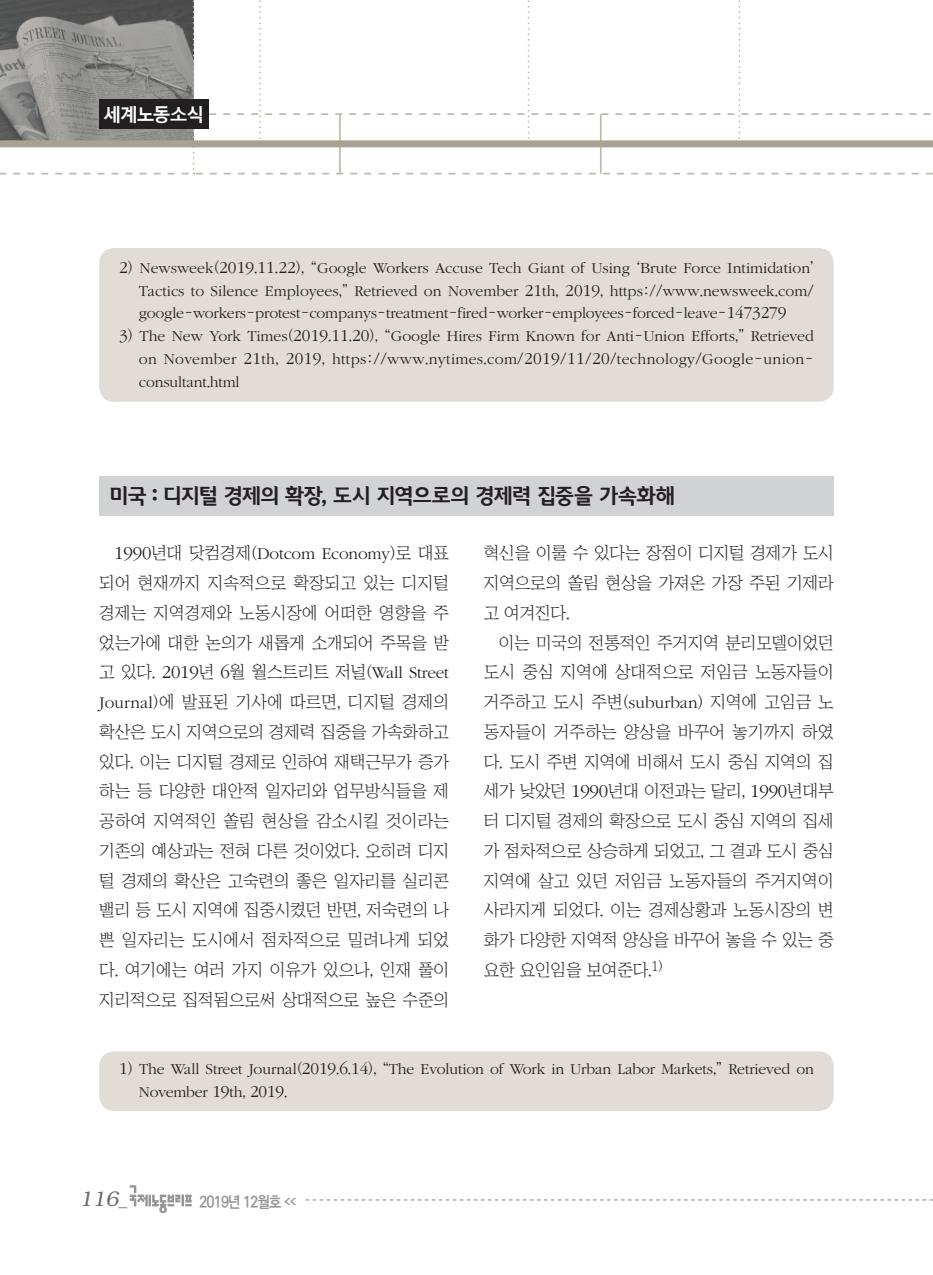
<style>
.page{position:relative;width:933px;height:1275px;background:#fff}
.page>*{position:absolute;margin:0;border:0;box-sizing:border-box;transform-origin:0 0}
.노사정__제목{font:700 21px "Auction Gothic";letter-spacing:-.05em;color:#231f20}
.t1{font:italic 300 21px "Bookman";color:#6c6d70}
.t2{font:700 18.38px "Malgun Gothic";letter-spacing:-.09em;color:#fff}
.노사정__본문{font:17.15px/29.8px "Chosunilbo NM";letter-spacing:-.01em;color:#231f20;text-align:justify}
.각주{font:300 15.75px/22.8px "ITC Garamond Std";letter-spacing:-.005em;color:#231f20;text-align:justify}
.t3{font:700 15.75px "Ko Pub Dotum";letter-spacing:-.055em;color:#939598;scale:.9 1}
.s1{font-size:17.32px}
.s2{font-family:"Chosunilbo NM";font-weight:400}
.s3{font-family:"ITC Garamond Std";font-weight:300;font-size:18.9px}
.s4{font-family:"ITC Garamond Std";font-weight:300}
.s5{font-family:"Helvetica";font-weight:400;font-style:normal;font-size:17.5px}
.s6{font-size:7.88px}
</style>
<div class="page">
<svg style="left:306px;top:1199px;width:627px;height:1px"></svg>
<svg style="left:0;top:0;width:933px;height:174px"></svg>
<div style="left:0;top:140px;width:933px;height:7px;background:#aaa291"></div>
<svg style="left:130px;top:1185px;width:62px;height:28px"></svg>
<div style="left:99px;top:99px;width:109px;height:30px;background:#231f20"></div>
<div style="left:99px;top:476px;width:734px;height:40px;background:#d1d2d4"></div>
<div style="left:99px;top:248px;width:734px;height:154px;background:#e1dcd5;border-radius:15px"></div>
<div style="left:99px;top:1051px;width:734px;height:60px;background:#e1dcd5;border-radius:15px"></div>
<p class="t2" style="left:103px;top:102px;width:103px">세계노동소식</p>
<p class="각주" style="left:139px;top:257px;width:676px;text-indent:-20px"><span class="s1">2</span><span class="s2">)</span> Newsweek<span class="s2">(</span><span class="s1">2019</span><span class="s2">.</span><span class="s1">11</span><span class="s2">.</span><span class="s1">22</span><span class="s2">), “</span>Google Workers Accuse Tech Giant of Using <span class="s2">‘</span>Brute Force Intimidation<span class="s2">’ </span>Tactics to Silence Employees<span class="s2">,”</span> Retrieved on November <span class="s1">21</span>th<span class="s2">,</span> <span class="s1">2019</span><span class="s2">,</span> https<span class="s2">://</span>www<span class="s2">.</span>newsweek<span class="s2">.</span>com<span class="s2">/ </span>google<span class="s2">-</span>workers<span class="s2">-</span>protest<span class="s2">-</span>companys<span class="s2">-</span>treatment<span class="s2">-</span>fired<span class="s2">-</span>worker<span class="s2">-</span>employees<span class="s2">-</span>forced<span class="s2">-</span>leave<span class="s2">-</span><span class="s1">1473279</span></p>
<p class="각주" style="left:139px;top:325px;width:676px;text-indent:-20px"><span class="s1">3</span><span class="s2">)</span> The New York Times<span class="s2">(</span><span class="s1">2019</span><span class="s2">.</span><span class="s1">11</span><span class="s2">.</span><span class="s1">20</span><span class="s2">), “</span>Google Hires Firm Known for Anti<span class="s2">-</span>Union Efforts<span class="s2">,”</span> Retrieved on November <span class="s1">21</span>th<span class="s2">,</span> <span class="s1">2019</span><span class="s2">,</span> https<span class="s2">://</span>www<span class="s2">.</span>nytimes<span class="s2">.</span>com<span class="s2">/</span><span class="s1">2019</span><span class="s2">/</span><span class="s1">11</span><span class="s2">/</span><span class="s1">20</span><span class="s2">/</span>technology<span class="s2">/</span>Google<span class="s2">-</span>union&shy;consultant<span class="s2">.</span>html</p>
<p class="노사정__제목" style="left:109px;top:485px;width:567px">미국 : 디지털 경제의 확장, 도시 지역으로의 경제력 집중을 가속화해</p>
<p class="노사정__본문" style="left:99px;top:538px;width:351px;text-indent:15px"><span class="s3">1990</span>년대 닷컴경제(<span class="s4">Dotcom Economy</span>)로 대표 되어 현재까지 지속적으로 확장되고 있는 디지털 경제는 지역경제와 노동시장에 어떠한 영향을 주 었는가에 대한 논의가 새롭게 소개되어 주목을 받 고 있다. <span class="s3">2019</span>년 <span class="s3">6</span>월 월스트리트 저널(<span class="s4">Wall Street Journal</span>)에 발표된 기사에 따르면, 디지털 경제의 확산은 도시 지역으로의 경제력 집중을 가속화하고 있다. 이는 디지털 경제로 인하여 재택근무가 증가 하는 등 다양한 대안적 일자리와 업무방식들을 제 공하여 지역적인 쏠림 현상을 감소시킬 것이라는 기존의 예상과는 전혀 다른 것이었다. 오히려 디지 털 경제의 확산은 고숙련의 좋은 일자리를 실리콘 밸리 등 도시 지역에 집중시켰던 반면, 저숙련의 나 쁜 일자리는 도시에서 점차적으로 밀려나게 되었 다. 여기에는 여러 가지 이유가 있으나, 인재 풀이 지리적으로 집적됨으로써 상대적으로 높은 수준의</p>
<p class="노사정__본문" style="left:484px;top:538px;width:351px">혁신을 이룰 수 있다는 장점이 디지털 경제가 도시 지역으로의 쏠림 현상을 가져온 가장 주된 기제라 고 여겨진다.</p>
<p class="노사정__본문" style="left:484px;top:627px;width:351px;text-indent:15px">이는 미국의 전통적인 주거지역 분리모델이었던 도시 중심 지역에 상대적으로 저임금 노동자들이 거주하고 도시 주변(<span class="s4">suburban</span>) 지역에 고임금 노 동자들이 거주하는 양상을 바꾸어 놓기까지 하였 다. 도시 주변 지역에 비해서 도시 중심 지역의 집 세가 낮았던 <span class="s3">1990</span>년대 이전과는 달리, <span class="s3">1990</span>년대부 터 디지털 경제의 확장으로 도시 중심 지역의 집세 가 점차적으로 상승하게 되었고, 그 결과 도시 중심 지역에 살고 있던 저임금 노동자들의 주거지역이 사라지게 되었다. 이는 경제상황과 노동시장의 변 화가 다양한 지역적 양상을 바꾸어 놓을 수 있는 중 요한 요인임을 보여준다.<sup>1)</sup></p>
<p class="각주" style="left:139px;top:1058px;width:676px;text-indent:-20px"><span class="s1">1</span><span class="s2">)</span> The Wall Street Journal<span class="s2">(</span><span class="s1">2019</span><span class="s2">.</span><span class="s1">6</span><span class="s2">.</span><span class="s1">14</span><span class="s2">), “</span>The Evolution of Work in Urban Labor Markets<span class="s2">,”</span> Retrieved on<br>November <span class="s1">19</span>th<span class="s2">,</span> <span class="s1">2019</span><span class="s2">.</span></p>
<p class="t1" style="left:79px;top:1187px;width:49px">116<span class="s5">_</span></p>
<p class="t3" style="left:199px;top:1194px;width:109px">2019년 12월호 <span class="s6">&lt;&lt;</span></p>
</div>
